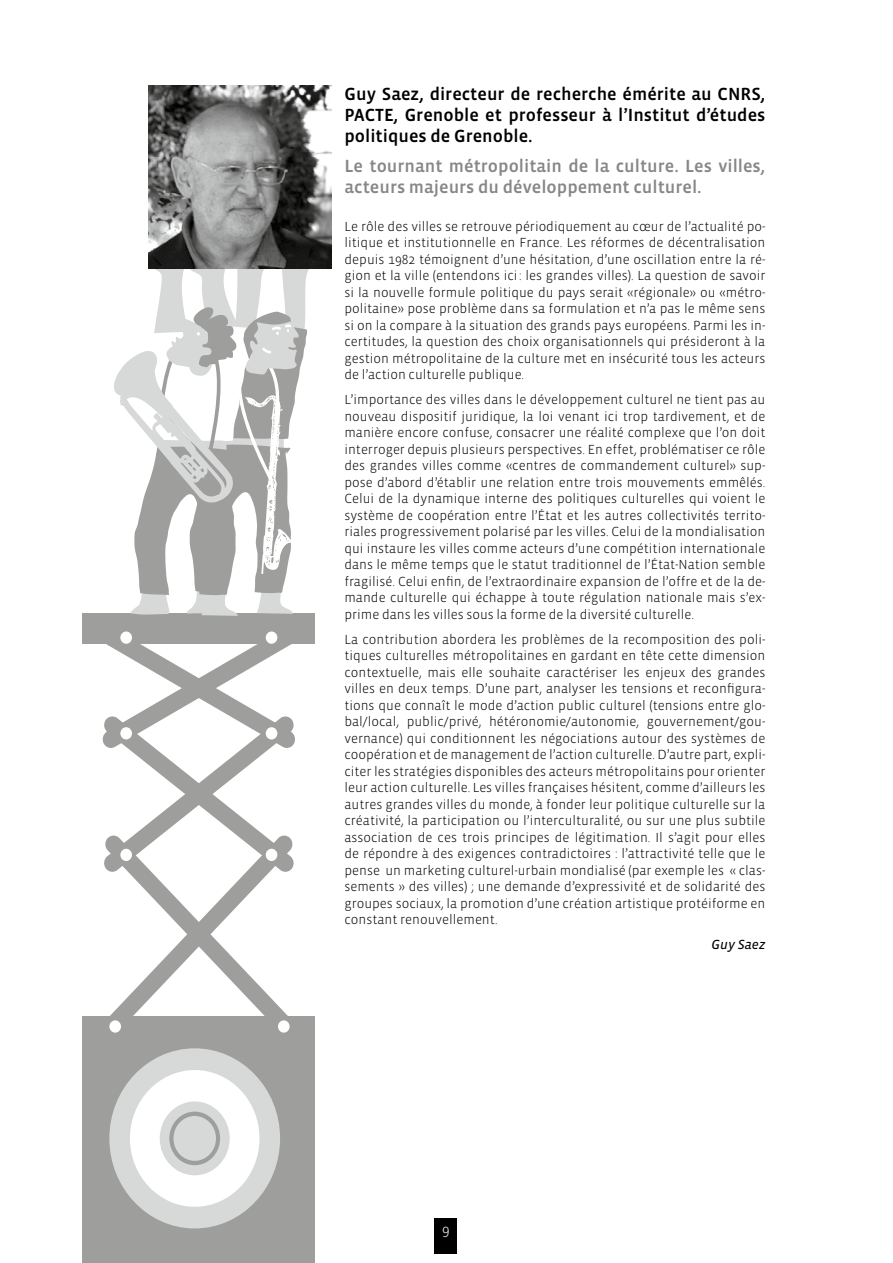
<style>
.page{position:relative;width:893px;height:1263px;background:#fff}
.page>*{position:absolute;margin:0;border:0;box-sizing:border-box;transform-origin:0 0}
.t1{font:500 18px/21px "Vista Sans OT";color:#000;text-align:justify}
.t2{font:500 18px/21px "Vista Sans OT";color:#868786}
.t3{font:300 15px "Vista Sans OT";color:#fff}
.t4{font:300 13.5px/16.5px "Vista Sans OT";color:#000;text-align:justify}
.t5{font:italic 13.5px "Vista Sans OT";color:#000}
</style>
<div class="page">
<div style="left:434px;top:1218px;width:23px;height:35px;background:#000"></div>
<div style="left:83px;top:1016px;width:232px;height:247px;background:#9e9e9d"></div>
<div style="left:83px;top:613px;width:232px;height:31px;background:#9e9e9d"></div>
<svg style="left:102px;top:634px;width:193px;height:396px"></svg>
<div style="left:266px;top:727px;width:11px;height:12px;background:#fff;border-radius:50%"></div>
<div style="left:120px;top:727px;width:12px;height:12px;background:#fff;border-radius:50%"></div>
<div style="left:278px;top:1020px;width:12px;height:13px;background:#fff;border-radius:50%"></div>
<div style="left:109px;top:1020px;width:12px;height:13px;background:#fff;border-radius:50%"></div>
<div style="left:266px;top:631px;width:11px;height:13px;background:#fff;border-radius:50%"></div>
<div style="left:120px;top:631px;width:12px;height:13px;background:#fff;border-radius:50%"></div>
<div style="left:266px;top:849px;width:11px;height:12px;background:#fff;border-radius:50%"></div>
<div style="left:120px;top:849px;width:12px;height:12px;background:#fff;border-radius:50%"></div>
<svg style="left:109px;top:1048px;width:171px;height:180px"></svg>
<svg style="left:114px;top:262px;width:201px;height:354px"></svg>
<img style="left:149px;top:85px;width:183px;height:183px">
<h1 class="t1" style="left:345px;top:84px;width:422px">Guy Saez, directeur de recherche émérite au CNRS, PACTE, Grenoble et professeur à l’Institut d’études politiques de Grenoble.</h1>
<h1 class="t2" style="left:345px;top:156px;width:422px">Le tournant métropolitain de la culture. Les villes, acteurs majeurs du développement culturel.</h1>
<p class="t4" style="left:344px;top:218px;width:422px">Le rôle des villes se retrouve périodiquement au cœur de l’actualité po&shy;litique et institutionnelle en France. Les réformes de décentralisation depuis 1982 témoignent d’une hésitation, d’une oscillation entre la ré&shy;gion et la ville (entendons ici: les grandes villes). La question de savoir si la nouvelle formule politique du pays serait «régionale» ou «métro&shy;politaine» pose problème dans sa formulation et n’a pas le même sens si on la compare à la situation des grands pays européens. Parmi les in&shy;certitudes, la question des choix organisationnels qui présideront à la gestion métropolitaine de la culture met en insécurité tous les acteurs de l’action culturelle publique.</p>
<p class="t4" style="left:344px;top:392px;width:422px">L’importance des villes dans le développement culturel ne tient pas au nouveau dispositif juridique, la loi venant ici trop tardivement, et de manière encore confuse, consacrer une réalité complexe que l’on doit interroger depuis plusieurs perspectives. En effet, problématiser ce rôle des grandes villes comme «centres de commandement culturel» sup&shy;pose d’abord d’établir une relation entre trois mouvements emmêlés.<br>Celui de la dynamique interne des politiques culturelles qui voient le système de coopération entre l’État et les autres collectivités territo&shy;riales progressivement polarisé par les villes. Celui de la mondialisation qui instaure les villes comme acteurs d’une compétition internationale dans le même temps que le statut traditionnel de l’État-Nation semble fragilisé. Celui enfin, de l’extraordinaire expansion de l’offre et de la de&shy;mande culturelle qui échappe à toute régulation nationale mais s’ex&shy;prime dans les villes sous la forme de la diversité culturelle.</p>
<p class="t4" style="left:344px;top:631px;width:422px">La contribution abordera les problèmes de la recomposition des poli&shy;tiques culturelles métropolitaines en gardant en tête cette dimension contextuelle, mais elle souhaite caractériser les enjeux des grandes villes en deux temps. D’une part, analyser les tensions et reconfigura&shy;tions que connaît le mode d’action public culturel (tensions entre glo&shy;bal/local, public/privé, hétéronomie/autonomie, gouvernement/gou&shy;vernance) qui conditionnent les négociations autour des systèmes de coopération et de management de l’action culturelle. D’autre part, expli&shy;citer les stratégies disponibles des acteurs métropolitains pour orienter leur action culturelle. Les villes françaises hésitent, comme d’ailleurs les autres grandes villes du monde, à fonder leur politique culturelle sur la créativité, la participation ou l’interculturalité, ou sur une plus subtile association de ces trois principes de légitimation. Il s’agit pour elles de répondre à des exigences contradictoires : l’attractivité telle que le pense un marketing culturel-urbain mondialisé (par exemple les « clas&shy;sements » des villes) ; une demande d’expressivité et de solidarité des groupes sociaux, la promotion d’une création artistique protéiforme en constant renouvellement.</p>
<p class="t5" style="left:712px;top:938px;width:55px">Guy Saez</p>
<p class="t3" style="left:442px;top:1222px;width:9px">9</p>
</div>
